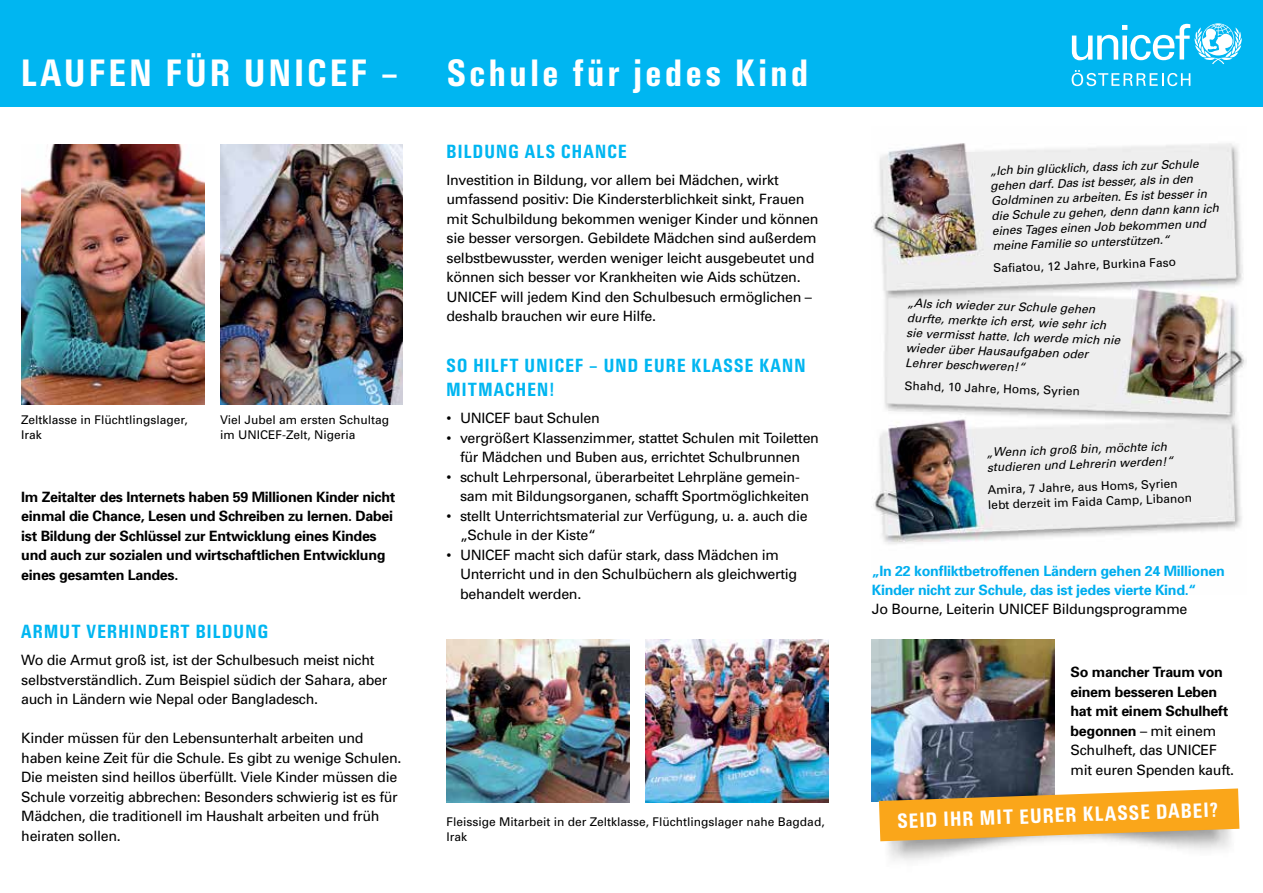
<style>
.page{position:relative;width:1263px;height:893px;background:#fff}
.page>*{position:absolute;margin:0;border:0;box-sizing:border-box;transform-origin:0 0}
.t1{font:36px "Univers SB Med Con";letter-spacing:.1em;color:#fff}
.t2{font:19.5px "Univers SB Med Con";color:#fff}
.t3{font:18px "Univers SB Med Con";letter-spacing:.07em;color:#00b6f1}
.t4{font:14.25px/19.5px "Univers";letter-spacing:-.02em;color:#000}
.t5{font:700 14.25px/19.5px "Univers";letter-spacing:-.02em;color:#000}
.t6{font:700 14.25px/19.5px "Univers";letter-spacing:-.02em;color:#00aeef}
.t7{font:italic 12px/15px "Univers";color:#000}
.t8{font:12px/15px "Univers";color:#000}
.s1{font-weight:400}
</style>
<div class="page">
<img style="left:872px;top:143px;width:374px;height:401px">
<div style="left:0;top:0;width:1263px;height:106px;background:#00b6f1"></div>
<svg style="left:1072px;top:23px;width:170px;height:41px"></svg>
<svg style="left:1071px;top:70px;width:119px;height:16px"></svg>
<img style="left:220px;top:144px;width:183px;height:260px">
<img style="left:21px;top:144px;width:183px;height:261px">
<img style="left:446px;top:639px;width:183px;height:163px">
<img style="left:645px;top:639px;width:183px;height:163px">
<img style="left:872px;top:639px;width:182px;height:151px">
<img style="left:871px;top:790px;width:369px;height:71px">
<svg style="left:879px;top:788px;width:360px;height:53px;background:#e4a63e"></svg>
<h1 class="t1" style="left:21px;top:52px;width:378px">LAUFEN FÜR UNICEF –</h1>
<h1 class="t1" style="left:447px;top:52px;width:362px">SCHULE FÜR JEDES KIND</h1>
<p class="t8" style="left:21px;top:412px;width:168px">Zeltklasse in Flüchtlingslager,<br>Irak</p>
<p class="t8" style="left:220px;top:412px;width:171px">Viel Jubel am ersten Schultag im UNICEF-Zelt, Nigeria</p>
<p class="t5" style="left:21px;top:487px;width:376px">Im Zeitalter des Internets haben 59 Millionen Kinder nicht einmal die Chance, Lesen und Schreiben zu lernen. Dabei ist Bildung der Schlüssel zur Entwicklung eines Kindes und auch zur sozialen und wirtschaftlichen Entwicklung eines gesamten Landes.</p>
<p class="t3" style="left:21px;top:621px;width:88px">ARMUT VERHINDER</p>
<p class="t3" style="left:180px;top:621px;width:37px">T BILDUN</p>
<p class="t3" style="left:258px;top:621px;width:12px">G</p>
<p class="t4" style="left:21px;top:650px;width:368px">Wo die Armut groß ist, ist der Schulbesuch meist nicht selbstverständlich. Zum Beispiel südich der Sahara, aber auch in Ländern wie Nepal oder Bangladesch.</p>
<p class="t4" style="left:21px;top:728px;width:382px">Kinder müssen für den Lebensunterhalt arbeiten und haben keine Zeit für die Schule. Es gibt zu wenige Schulen.<br>Die meisten sind heillos überfüllt. Viele Kinder müssen die Schule vorzeitig abbrechen: Besonders schwierig ist es für Mädchen, die traditionell im Haushalt arbeiten und früh heiraten sollen.</p>
<p class="t3" style="left:446px;top:141px;width:22px">BILDUN</p>
<p class="t3" style="left:509px;top:141px;width:28px">G ALS</p>
<p class="t3" style="left:561px;top:141px;width:23px">CHANCE</p>
<p class="t4" style="left:446px;top:170px;width:374px">Investition in Bildung, vor allem bei Mädchen, wirkt umfassend positiv: Die Kindersterblichkeit sinkt, Frauen mit Schulbildung bekommen weniger Kinder und können sie besser versorgen. Gebildete Mädchen sind außerdem selbstbewusster, werden weniger leicht ausgebeutet und können sich besser vor Krankheiten wie Aids schützen.<br>UNICEF will jedem Kind den Schulbesuch ermöglichen – deshalb brauchen wir eure Hilfe.</p>
<p class="t3" style="left:446px;top:355px;width:37px">SO HILF</p>
<p class="t3" style="left:509px;top:355px;width:107px">T UNICEF – UND</p>
<p class="t3" style="left:644px;top:355px;width:21px">EURE</p>
<p class="t3" style="left:692px;top:355px;width:22px">KLASSE</p>
<p class="t3" style="left:759px;top:355px;width:13px">KANN</p>
<p class="t3" style="left:446px;top:379px;width:59px">MITMACHEN</p>
<p class="t3" style="left:550px;top:379px;width:6px">!</p>
<p class="t4" style="left:446px;top:408px;width:155px">• UNICEF baut Schulen</p>
<p class="t4" style="left:446px;top:428px;width:374px;text-align:center">• vergrößert Klassenzimmer, stattet Schulen mit Toiletten für Mädchen und Buben aus, errichtet Schulbrunnen</p>
<p class="t4" style="left:460px;top:467px;width:351px;text-indent:-13px">• schult Lehrpersonal, überarbeitet Lehrpläne gemein&shy;sam mit Bildungsorganen, schafft Sportmöglichkeiten</p>
<p class="t4" style="left:460px;top:506px;width:349px;text-indent:-13px">• stellt Unterrichtsmaterial zur Verfügung, u. a. auch die „Schule in der Kiste“</p>
<p class="t4" style="left:460px;top:545px;width:339px;text-indent:-13px">• UNICEF macht sich dafür stark, dass Mädchen im<br>Unterricht und in den Schulbüchern als gleichwertig behandelt werden.</p>
<p class="t8" style="left:446px;top:814px;width:380px">Fleissige Mitarbeit in der Zeltklasse, Flüchtlingslager nahe Bagdad,<br>Irak</p>
<p class="t7" style="left:990px;top:163px;width:229px;rotate:-2deg">„Ich bin glücklich, dass ich zur Schule gehen darf. Das ist besser, als in den Goldminen zu arbeiten. Es ist besser in die Schule zu gehen, denn dann kann ich eines Tages einen Job bekommen und meine Familie so unterstützen.“</p>
<p class="t8" style="left:993px;top:260px;width:184px;rotate:-2deg">Safi atou, 12 Jahre, Burkina Faso</p>
<p class="t7" style="left:908px;top:295px;width:216px;rotate:2deg">„Als ich wieder zur Schule gehen durfte, merkte ich erst, wie sehr ich sie vermisst hatte. Ich werde mich nie wieder über Hausaufgaben oder<br>Lehrer beschweren!“</p>
<p class="t8" style="left:905px;top:378px;width:177px;rotate:2deg">Shahd, 10 Jahre, Homs, Syrien</p>
<p class="t7" style="left:986px;top:445px;width:188px;rotate:-2deg">„Wenn ich groß bin, möchte ich studieren und Lehrerin werden!“</p>
<p class="t8" style="left:987px;top:482px;width:206px;rotate:-2deg">Amira, 7 Jahre, aus Homs, Syrien lebt derzeit im Faida Camp, Libanon</p>
<p class="t6" style="left:872px;top:560px;width:354px">„In 22 konfliktbetroffenen Ländern gehen 24 Millionen<br>Kinder nicht zur Schule, das ist jedes vierte Kind.“</p>
<p class="t4" style="left:872px;top:599px;width:317px">Jo Bourne, Leiterin UNICEF Bildungsprogramme</p>
<p class="t5" style="left:1070px;top:662px;width:165px">So mancher Traum von einem besseren Leben hat mit einem Schulheft begonnen <span class="s1">– mit einem<br>Schulheft, das UNICEF mit euren Spenden kauft.</span></p>
<h2 class="t2" style="left:897px;top:809px;width:22px;rotate:-2deg">SEID</h2>
<h2 class="t2" style="left:943px;top:808px;width:97px;rotate:-2deg">IHR MIT EURER</h2>
<h2 class="t2" style="left:1082px;top:803px;width:23px;rotate:-2deg">KLASSE</h2>
<h2 class="t2" style="left:1156px;top:800px;width:11px;rotate:-2deg">DABEI</h2>
</div>
